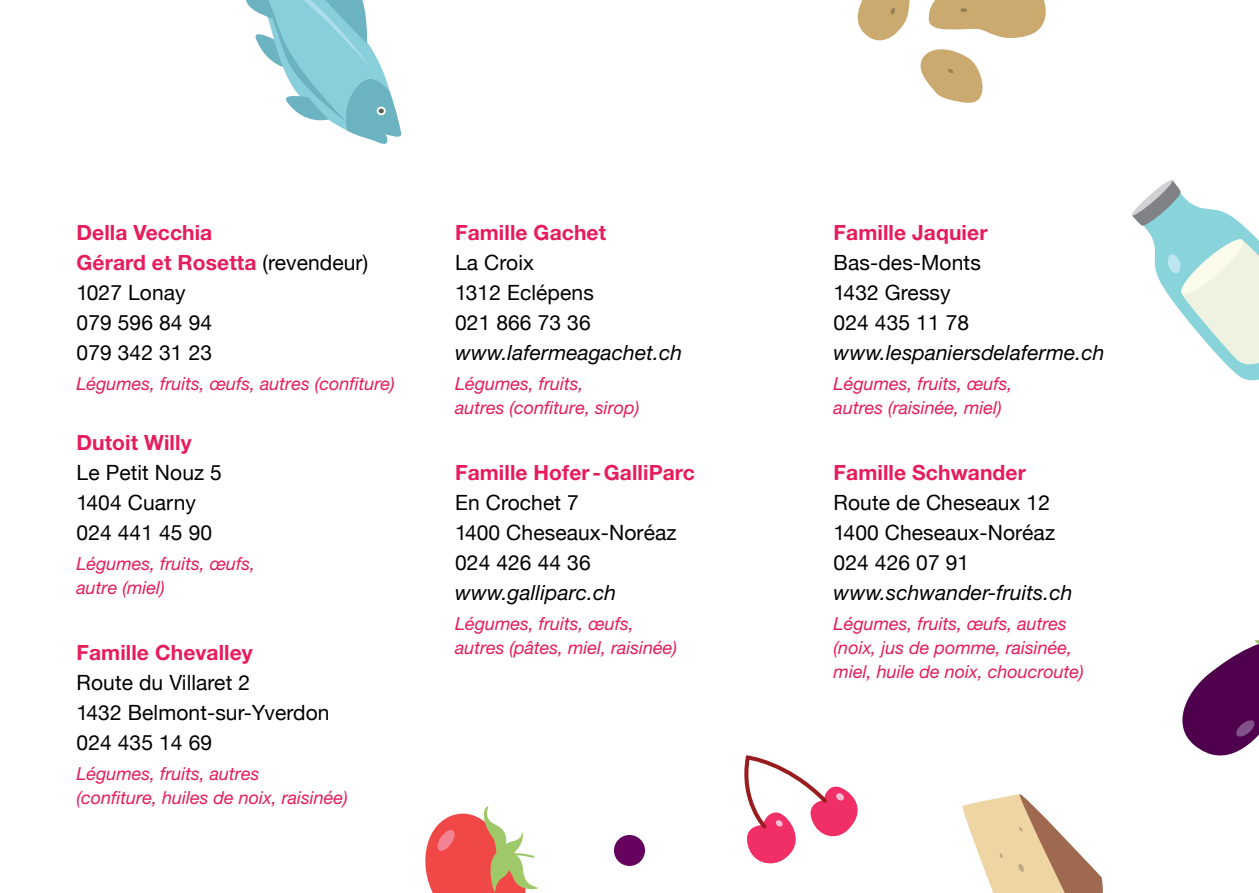
<style>
.page{position:relative;width:1259px;height:893px;background:#fff}
.page>*{position:absolute;margin:0;border:0;box-sizing:border-box;transform-origin:0 0}
.t1{font:21px/30px "Helvetica Neue";letter-spacing:.005em;color:#000}
.t2{font:700 21px "Helvetica Neue";letter-spacing:.005em;color:#e71c5a}
.t3{font:italic 21px "Helvetica Neue";letter-spacing:.005em;color:#000}
.t4{font:italic 18px/24px "Helvetica Neue";color:#e71c5a}
.s1{font-weight:700;color:#e71c5a}
</style>
<div class="page">
<svg style="left:1182px;top:640px;width:77px;height:116px"></svg>
<svg style="left:425px;top:806px;width:113px;height:87px"></svg>
<svg style="left:246px;top:0;width:156px;height:144px"></svg>
<svg style="left:1132px;top:180px;width:127px;height:201px"></svg>
<svg style="left:962px;top:794px;width:141px;height:99px"></svg>
<svg style="left:857px;top:0;width:189px;height:103px"></svg>
<svg style="left:744px;top:757px;width:114px;height:107px"></svg>
<div style="left:614px;top:835px;width:31px;height:31px;background:#65035f;border-radius:50%"></div>
<p class="t1" style="left:77px;top:217px;width:293px"><span class="s1">Della Vecchia<br>Gérard et Rosetta</span> (revendeur)<br>1027 Lonay<br>079 596 84 94<br>079 342 31 23</p>
<p class="t4" style="left:77px;top:371px;width:320px">Légumes, fruits, œufs, autres (confiture)</p>
<p class="t2" style="left:77px;top:430px;width:117px">Dutoit Willy</p>
<p class="t1" style="left:77px;top:457px;width:147px">Le Petit Nouz 5<br>1404 Cuarny<br>024 441 45 90</p>
<p class="t4" style="left:77px;top:551px;width:180px">Légumes, fruits, œufs, autre (miel)</p>
<p class="t2" style="left:77px;top:640px;width:178px">Famille Chevalley</p>
<p class="t1" style="left:77px;top:667px;width:255px">Route du Villaret 2<br>1432 Belmont-sur-Yverdon<br>024 435 14 69</p>
<p class="t4" style="left:77px;top:761px;width:273px">Légumes, fruits, autres<br>(confiture, huiles de noix, raisinée)</p>
<p class="t2" style="left:455px;top:220px;width:152px">Famille Gachet</p>
<p class="t1" style="left:455px;top:247px;width:140px">La Croix<br>1312 Eclépens<br>021 866 73 36</p>
<p class="t3" style="left:455px;top:340px;width:229px">www.lafermeagachet.ch</p>
<p class="t4" style="left:455px;top:371px;width:186px">Légumes, fruits,<br>autres (confiture, sirop)</p>
<p class="t2" style="left:455px;top:460px;width:241px">Famille Hofer -GalliParc</p>
<p class="t1" style="left:455px;top:487px;width:223px">En Crochet 7<br>1400 Cheseaux-Noréaz<br>024 426 44 36</p>
<p class="t3" style="left:455px;top:580px;width:163px">www.galliparc.ch</p>
<p class="t4" style="left:455px;top:611px;width:224px">Légumes, fruits, œufs, autres (pâtes, miel, raisinée)</p>
<p class="t2" style="left:833px;top:220px;width:155px">Famille Jaquier</p>
<p class="t1" style="left:833px;top:247px;width:149px">Bas-des-Monts<br>1432 Gressy<br>024 435 11 78</p>
<p class="t3" style="left:833px;top:340px;width:272px">www.lespaniersdelaferme.ch</p>
<p class="t4" style="left:833px;top:371px;width:180px">Légumes, fruits, œufs, autres (raisinée, miel)</p>
<p class="t2" style="left:833px;top:460px;width:194px">Famille Schwander</p>
<p class="t1" style="left:833px;top:487px;width:223px">Route de Cheseaux 12<br>1400 Cheseaux-Noréaz<br>024 426 07 91</p>
<p class="t3" style="left:833px;top:580px;width:240px">www.schwander-fruits.ch</p>
<p class="t4" style="left:833px;top:611px;width:252px">Légumes, fruits, œufs, autres (noix, jus de pomme, raisinée, miel, huile de noix, choucroute)</p>
</div>
